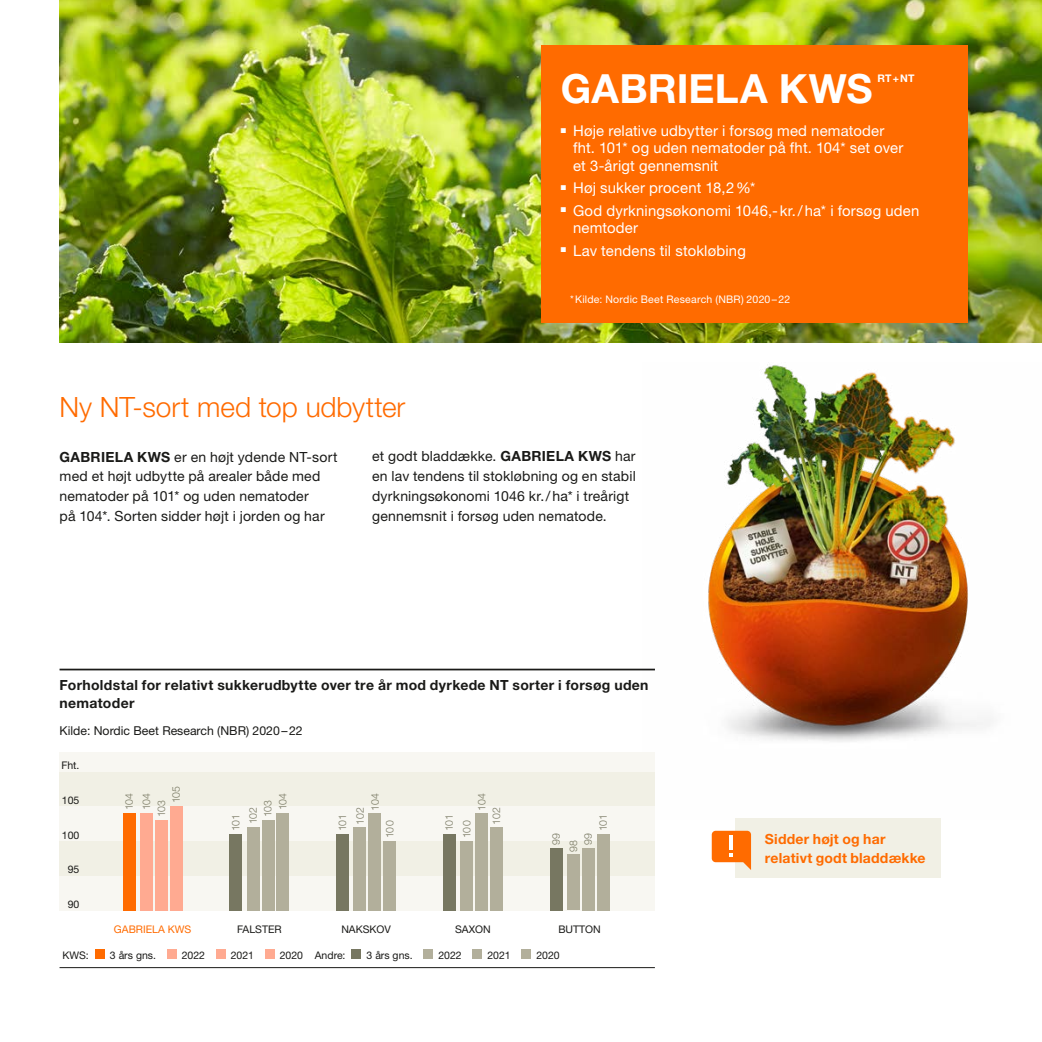
<style>
.page{position:relative;width:1042px;height:1042px;background:#fff}
.page>*{position:absolute;margin:0;border:0;box-sizing:border-box;transform-origin:0 0}
.t1{font:700 40.25px "Helvetica Neue LT Std";letter-spacing:.005em;color:#fff}
.t2{font:300 28px "Helvetica Neue LT Std";letter-spacing:-.005em;color:#ff6b00}
.t3{font:14.88px/17.5px "Helvetica Neue LT Std";letter-spacing:.01em;color:#fff}
.t4{font:14px/19.8px "Helvetica Neue LT Std";letter-spacing:.015em;color:#1a1a18}
.t5{font:700 14px/17.5px "Helvetica Neue LT Std";letter-spacing:.025em;color:#1a1a18}
.t6{font:700 14px/19.2px "Helvetica Neue LT Std";letter-spacing:.015em;color:#ff6b00}
.t7{font:12.25px "Helvetica Neue LT Std";color:#1a1a18}
.t8{font:10.5px "Helvetica Neue LT Std";color:#1a1a18}
.t9{font:300 10.5px/17.5px "Helvetica Neue LT Std";letter-spacing:-.01em;color:#777761}
.t10{font:10.5px "Helvetica Neue LT Std";letter-spacing:.02em;color:#fff}
.t11{font:10.5px "Helvetica Neue LT Std";color:#ff6b00}
.t12{font:700 10.5px "Helvetica Neue LT Std";color:#fff}
.s1{font-weight:700}
</style>
<div class="page">
<img style="left:642px;top:364px;width:349px;height:455px">
<img style="left:60px;top:0;width:982px;height:342px">
<div style="left:541px;top:45px;width:426px;height:277px;background:#ff6b00"></div>
<div style="left:60px;top:841px;width:595px;height:35px;background:#f1f0e5"></div>
<div style="left:60px;top:771px;width:595px;height:35px;background:#f1f0e5"></div>
<div style="left:60px;top:876px;width:595px;height:34px;background:#f8f7f2"></div>
<div style="left:60px;top:806px;width:595px;height:35px;background:#f8f7f2"></div>
<div style="left:60px;top:752px;width:595px;height:19px;background:#f8f7f2"></div>
<hr style="left:60px;top:669px;width:595px;height:1px;background:#1a1a18">
<hr style="left:60px;top:967px;width:595px;height:1px;background:#1a1a18">
<div style="left:95px;top:949px;width:10px;height:10px;background:#ff6b00"></div>
<div style="left:167px;top:949px;width:9px;height:10px;background:#ffaa91"></div>
<div style="left:216px;top:949px;width:9px;height:10px;background:#ffaa91"></div>
<div style="left:265px;top:949px;width:9px;height:10px;background:#ffaa91"></div>
<div style="left:351px;top:949px;width:10px;height:10px;background:#777761"></div>
<div style="left:423px;top:949px;width:10px;height:10px;background:#b2af9b"></div>
<div style="left:472px;top:949px;width:10px;height:10px;background:#b2af9b"></div>
<div style="left:521px;top:949px;width:10px;height:10px;background:#b2af9b"></div>
<div style="left:140px;top:813px;width:13px;height:97px;background:#ffaa91"></div>
<div style="left:155px;top:820px;width:12px;height:90px;background:#ffaa91"></div>
<div style="left:170px;top:806px;width:12px;height:104px;background:#ffaa91"></div>
<div style="left:123px;top:813px;width:12px;height:97px;background:#ff6b00"></div>
<div style="left:247px;top:827px;width:12px;height:83px;background:#b2af9b"></div>
<div style="left:262px;top:820px;width:12px;height:90px;background:#b2af9b"></div>
<div style="left:277px;top:813px;width:12px;height:97px;background:#b2af9b"></div>
<div style="left:230px;top:834px;width:12px;height:76px;background:#777761"></div>
<div style="left:354px;top:827px;width:12px;height:83px;background:#b2af9b"></div>
<div style="left:369px;top:813px;width:12px;height:97px;background:#b2af9b"></div>
<div style="left:383px;top:841px;width:13px;height:69px;background:#b2af9b"></div>
<div style="left:336px;top:834px;width:13px;height:76px;background:#777761"></div>
<div style="left:490px;top:827px;width:13px;height:83px;background:#b2af9b"></div>
<div style="left:443px;top:834px;width:12px;height:76px;background:#777761"></div>
<div style="left:460px;top:841px;width:13px;height:69px;background:#b2af9b"></div>
<div style="left:475px;top:813px;width:13px;height:97px;background:#b2af9b"></div>
<div style="left:567px;top:854px;width:13px;height:56px;background:#b2af9b"></div>
<div style="left:582px;top:848px;width:12px;height:62px;background:#b2af9b"></div>
<div style="left:597px;top:834px;width:12px;height:76px;background:#b2af9b"></div>
<div style="left:550px;top:848px;width:12px;height:62px;background:#777761"></div>
<div style="left:735px;top:819px;width:205px;height:59px;background:#f1f0e5"></div>
<svg style="left:712px;top:831px;width:39px;height:39px"></svg>
<h1 class="t1" style="left:561px;top:64px;width:313px">GABRIELA KWS</h1>
<p class="t12" style="left:877px;top:72px;width:38px">RT+NT</p>
<p class="t3" style="left:573px;top:121px;width:332px;text-indent:-12px">■ Høje relative udbytter i forsøg med nematoder fht. 101* og uden nematoder på fht. 104* set over et 3-årigt gennemsnit</p>
<p class="t3" style="left:561px;top:179px;width:196px">■ Høj sukker procent 18,2%*</p>
<p class="t3" style="left:573px;top:201px;width:348px;text-indent:-12px">■ God dyrkningsøkonomi 1046,-kr./ha* i forsøg uden nemtoder</p>
<p class="t3" style="left:561px;top:241px;width:187px">■ Lav tendens til stokløbing</p>
<p class="t10" style="left:570px;top:293px;width:222px">*Kilde: Nordic Beet Research (NBR) 2020–22</p>
<h2 class="t2" style="left:60px;top:390px;width:347px">Ny NT-sort med top udbytter</h2>
<p class="t4" style="left:60px;top:446px;width:279px"><span class="s1">GABRIELA KWS</span> er en højt ydende NT-sort med et højt udbytte på arealer både med nematoder på 101* og uden nematoder<br>på 104*. Sorten sidder højt i jorden og har</p>
<p class="t4" style="left:372px;top:446px;width:265px">et godt bladdække. <span class="s1">GABRIELA KWS</span> har en lav tendens til stokløbning og en stabil dyrkningsøkonomi 1046 kr./ha* i treårigt gennemsnit i forsøg uden nematode.</p>
<p class="t5" style="left:60px;top:676px;width:590px">Forholdstal for relativt sukkerudbytte over tre år mod dyrkede NT sorter i forsøg uden nematoder</p>
<p class="t7" style="left:60px;top:724px;width:245px">Kilde: Nordic Beet Research (NBR) 2020–22</p>
<p class="t8" style="left:61px;top:759px;width:20px">Fht.</p>
<p class="t8" style="left:62px;top:794px;width:19px">105</p>
<p class="t8" style="left:62px;top:828px;width:19px">100</p>
<p class="t8" style="left:68px;top:863px;width:13px">95</p>
<p class="t8" style="left:68px;top:898px;width:13px">90</p>
<p class="t9" style="left:120px;top:810px;width:19px;rotate:-90deg">104</p>
<p class="t9" style="left:167px;top:803px;width:19px;rotate:-90deg">105</p>
<p class="t9" style="left:137px;top:810px;width:19px;rotate:-90deg">104</p>
<p class="t9" style="left:152px;top:817px;width:19px;rotate:-90deg">103</p>
<p class="t9" style="left:227px;top:831px;width:19px;rotate:-90deg">101</p>
<p class="t9" style="left:244px;top:824px;width:19px;rotate:-90deg">102</p>
<p class="t9" style="left:259px;top:817px;width:19px;rotate:-90deg">103</p>
<p class="t9" style="left:274px;top:810px;width:19px;rotate:-90deg">104</p>
<p class="t9" style="left:333px;top:831px;width:19px;rotate:-90deg">101</p>
<p class="t9" style="left:366px;top:811px;width:19px;rotate:-90deg">104</p>
<p class="t9" style="left:351px;top:824px;width:19px;rotate:-90deg">102</p>
<p class="t9" style="left:381px;top:838px;width:19px;rotate:-90deg">100</p>
<p class="t9" style="left:473px;top:811px;width:19px;rotate:-90deg">104</p>
<p class="t9" style="left:487px;top:824px;width:19px;rotate:-90deg">102</p>
<p class="t9" style="left:440px;top:838px;width:25px;text-indent:7px;rotate:-90deg">101<br>100</p>
<p class="t9" style="left:594px;top:831px;width:19px;rotate:-90deg">101</p>
<p class="t9" style="left:547px;top:845px;width:13px;rotate:-90deg">99</p>
<p class="t9" style="left:579px;top:845px;width:13px;rotate:-90deg">99</p>
<p class="t9" style="left:564px;top:852px;width:13px;rotate:-90deg">98</p>
<p class="t11" style="left:114px;top:923px;width:79px">GABRIELA KWS</p>
<p class="t8" style="left:237px;top:923px;width:46px">FALSTER</p>
<p class="t8" style="left:341px;top:923px;width:51px">NAKSKOV</p>
<p class="t8" style="left:455px;top:923px;width:37px">SAXON</p>
<p class="t8" style="left:558px;top:923px;width:44px">BUTTON</p>
<p class="t8" style="left:62px;top:949px;width:28px">KWS:</p>
<p class="t8" style="left:110px;top:948px;width:48px">3 års gns.</p>
<p class="t8" style="left:182px;top:948px;width:25px">2022</p>
<p class="t8" style="left:231px;top:948px;width:25px">2021</p>
<p class="t8" style="left:280px;top:948px;width:67px">2020 Andre:</p>
<p class="t8" style="left:366px;top:948px;width:48px">3 års gns.</p>
<p class="t8" style="left:438px;top:948px;width:25px">2022</p>
<p class="t8" style="left:487px;top:948px;width:25px">2021</p>
<p class="t8" style="left:536px;top:948px;width:25px">2020</p>
<p class="t6" style="left:765px;top:828px;width:162px">Sidder højt og har relativt godt bladdække</p>
</div>
